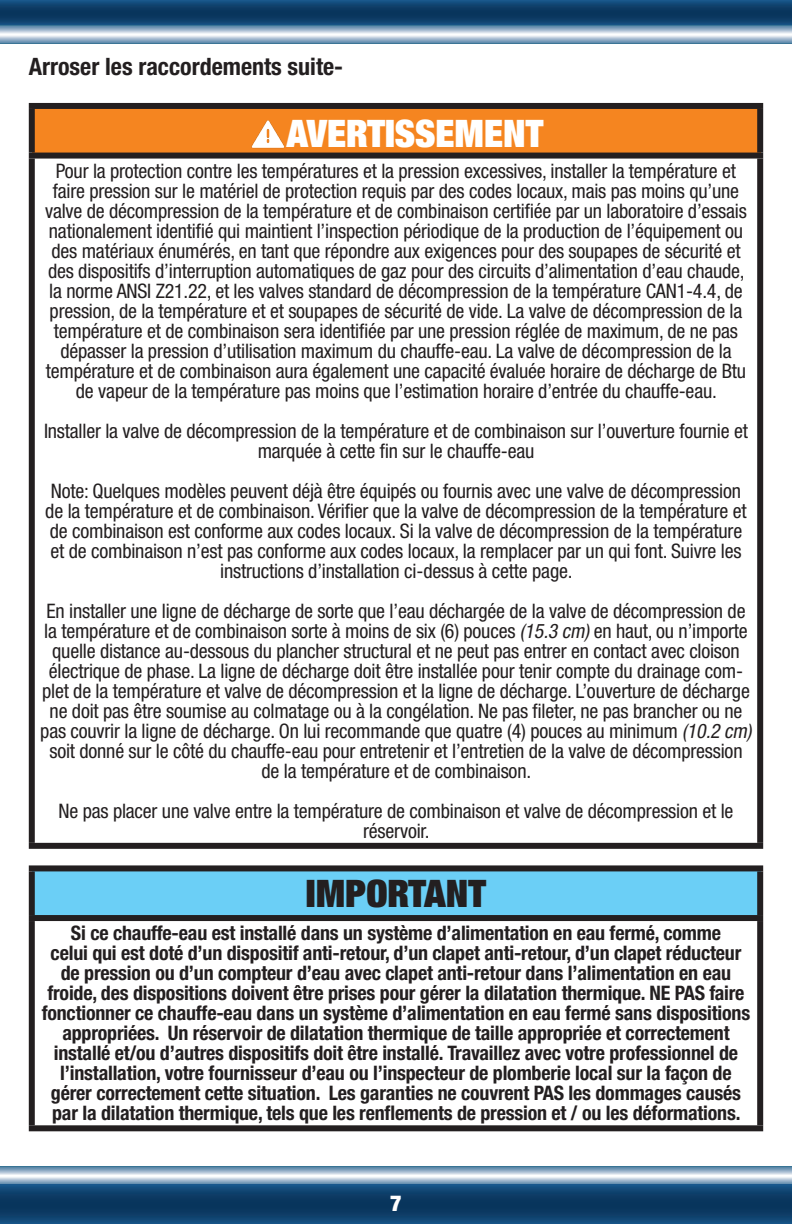
<style>
.page{position:relative;width:792px;height:1224px;background:#fff}
.page>*{position:absolute;margin:0;border:0;box-sizing:border-box;transform-origin:0 0}
.t1{font:900 condensed 38px "Helvetica Neue LT Std";color:#fff}
.t2{font:900 condensed 38px "Helvetica Neue LT Std";color:#231f20}
.Body_-_Subtitle_Block{font:700 condensed 24px "Helvetica Neue LT Std";color:#231f20}
.t3{font:900 condensed 22px "Helvetica Neue LT Std";color:#fff}
.Body_-_Text{font:condensed 20px/20px "Helvetica Neue LT Std";letter-spacing:-.01em;color:#231f20;text-align:center}
.t4{font:700 condensed 20px/20px "Helvetica Neue LT Std";letter-spacing:-.01em;color:#231f20;text-align:center}
.s1{font-style:italic}
</style>
<div class="page">
<svg style="left:0;top:36px;width:792px;height:7px;background:#9cb5cc"></svg>
<svg style="left:0;top:25px;width:792px;height:9px;background:#98b3c9"></svg>
<svg style="left:0;top:0;width:792px;height:25px;background:#0e406b"></svg>
<svg style="left:0;top:1166px;width:792px;height:9px;background:#90adc4"></svg>
<svg style="left:0;top:1177px;width:792px;height:8px;background:#94b0c8"></svg>
<svg style="left:0;top:1185px;width:792px;height:39px;background:#0e3f6b"></svg>
<div style="left:32px;top:106px;width:728px;height:50px;background:#f58520"></div>
<div style="left:29px;top:159px;width:6px;height:684px;background:#231f20"></div>
<div style="left:757px;top:159px;width:6px;height:684px;background:#231f20"></div>
<div style="left:29px;top:843px;width:734px;height:6px;background:#231f20"></div>
<div style="left:29px;top:103px;width:734px;height:6px;background:#231f20"></div>
<div style="left:29px;top:109px;width:6px;height:44px;background:#231f20"></div>
<div style="left:757px;top:109px;width:6px;height:44px;background:#231f20"></div>
<div style="left:29px;top:153px;width:734px;height:6px;background:#231f20"></div>
<img style="left:249px;top:120px;width:39px;height:33px">
<div style="left:32px;top:868px;width:728px;height:50px;background:#6bcff6"></div>
<div style="left:29px;top:921px;width:6px;height:204px;background:#231f20"></div>
<div style="left:757px;top:921px;width:6px;height:204px;background:#231f20"></div>
<div style="left:29px;top:1125px;width:734px;height:6px;background:#231f20"></div>
<div style="left:29px;top:865px;width:734px;height:6px;background:#231f20"></div>
<div style="left:29px;top:871px;width:6px;height:44px;background:#231f20"></div>
<div style="left:757px;top:871px;width:6px;height:44px;background:#231f20"></div>
<div style="left:29px;top:915px;width:734px;height:6px;background:#231f20"></div>
<p class="Body_-_Subtitle_Block" style="left:29px;top:52px;width:316px">Arroser les raccordements suite-</p>
<p class="t1" style="left:286px;top:109px;width:258px">AVERTISSEMENT</p>
<p class="Body_-_Text" style="left:45px;top:161px;width:703px">Pour la protection contre les températures et la pression excessives, installer la température et faire pression sur le matériel de protection requis par des codes locaux, mais pas moins qu’une valve de décompression de la température et de combinaison certifiée par un laboratoire d’essais nationalement identifié qui maintient l’inspection périodique de la production de l’équipement ou des matériaux énumérés, en tant que répondre aux exigences pour des soupapes de sécurité et des dispositifs d’interruption automatiques de gaz pour des circuits d’alimentation d’eau chaude, la norme ANSI Z21.22, et les valves standard de décompression de la température CAN1-4.4, de pression, de la température et et soupapes de sécurité de vide. La valve de décompression de la température et de combinaison sera identifiée par une pression réglée de maximum, de ne pas dépasser la pression d’utilisation maximum du chauffe-eau. La valve de décompression de la température et de combinaison aura également une capacité évaluée horaire de décharge de Btu de vapeur de la température pas moins que l’estimation horaire d’entrée du chauffe-eau.</p>
<p class="Body_-_Text" style="left:44px;top:421px;width:705px">Installer la valve de décompression de la température et de combinaison sur l’ouverture fournie et marquée à cette fin sur le chauffe-eau</p>
<p class="Body_-_Text" style="left:45px;top:481px;width:703px">Note: Quelques modèles peuvent déjà être équipés ou fournis avec une valve de décompression de la température et de combinaison. Vérifier que la valve de décompression de la température et de combinaison est conforme aux codes locaux. Si la valve de décompression de la température et de combinaison n’est pas conforme aux codes locaux, la remplacer par un qui font. Suivre les instructions d’installation ci-dessus à cette page.</p>
<p class="Body_-_Text" style="left:40px;top:601px;width:713px">En installer une ligne de décharge de sorte que l’eau déchargée de la valve de décompression de la température et de combinaison sorte à moins de six (6) pouces <span class="s1">(15.3 cm)</span> en haut, ou n’importe quelle distance au-dessous du plancher structural et ne peut pas entrer en contact avec cloison électrique de phase. La ligne de décharge doit être installée pour tenir compte du drainage com&shy;plet de la température et valve de décompression et la ligne de décharge. L’ouverture de décharge ne doit pas être soumise au colmatage ou à la congélation. Ne pas fileter, ne pas brancher ou ne pas couvrir la ligne de décharge. On lui recommande que quatre (4) pouces au minimum <span class="s1">(10.2 cm) </span>soit donné sur le côté du chauffe-eau pour entretenir et l’entretien de la valve de décompression de la température et de combinaison.</p>
<p class="Body_-_Text" style="left:59px;top:801px;width:676px">Ne pas placer une valve entre la température de combinaison et valve de décompression et le réservoir.</p>
<p class="t2" style="left:306px;top:869px;width:182px">IMPORTANT</p>
<p class="t4" style="left:42px;top:923px;width:710px">Si ce chauffe-eau est installé dans un système d’alimentation en eau fermé, comme<br>celui qui est doté d’un dispositif anti-retour, d’un clapet anti-retour, d’un clapet réducteur de pression ou d’un compteur d’eau avec clapet anti-retour dans l’alimentation en eau froide, des dispositions doivent être prises pour gérer la dilatation thermique. NE PAS faire fonctionner ce chauffe-eau dans un système d’alimentation en eau fermé sans dispositions appropriées. Un réservoir de dilatation thermique de taille appropriée et correctement installé et/ou d’autres dispositifs doit être installé. Travaillez avec votre professionnel de l’installation, votre fournisseur d’eau ou l’inspecteur de plomberie local sur la façon de gérer correctement cette situation. Les garanties ne couvrent PAS les dommages causés par la dilatation thermique, tels que les renflements de pression et / ou les déformations.</p>
<p class="t3" style="left:390px;top:1190px;width:13px">7</p>
</div>
